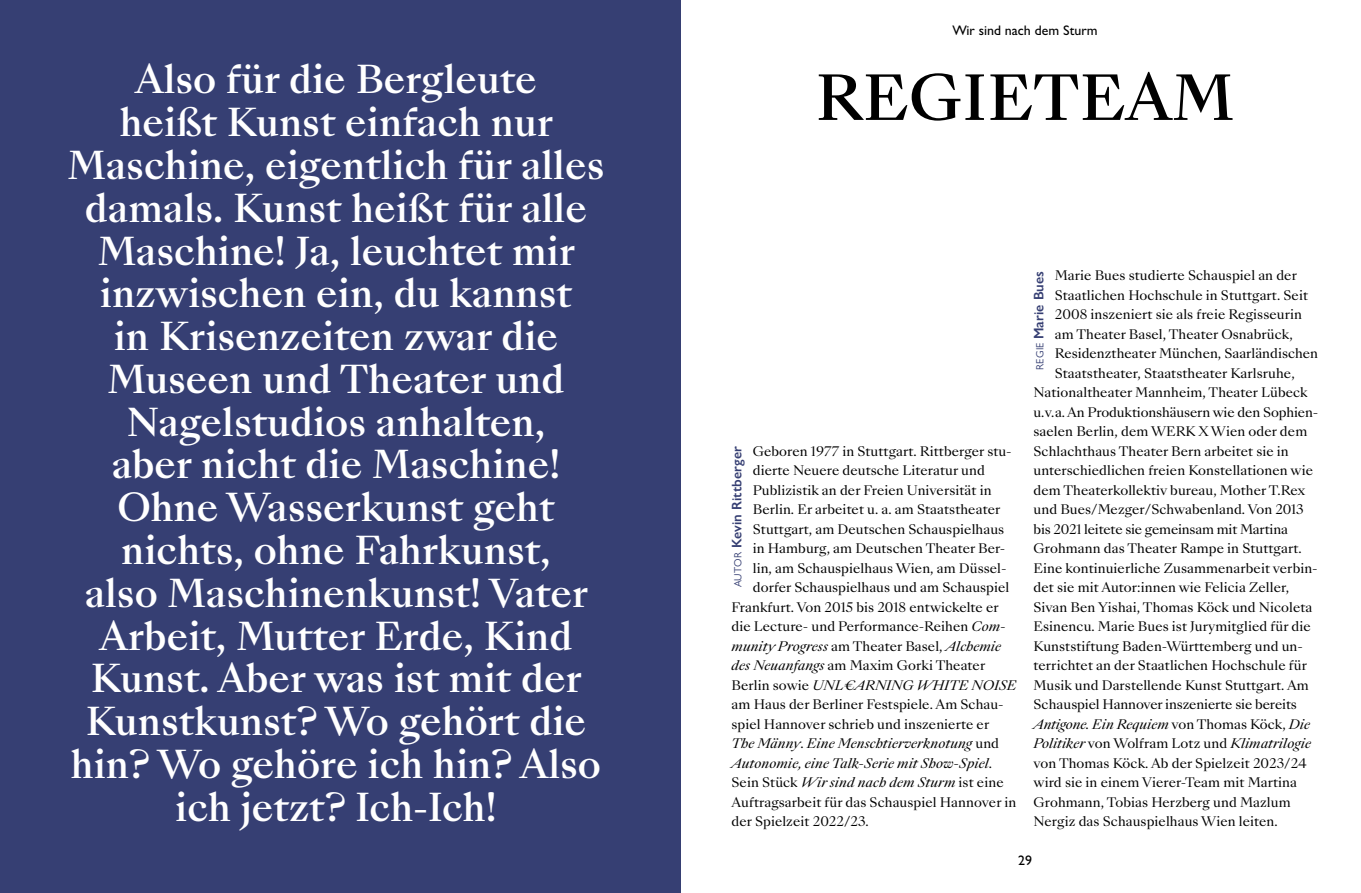
<style>
.page{position:relative;width:1361px;height:893px;background:#fff}
.page>*{position:absolute;margin:0;border:0;box-sizing:border-box;transform-origin:0 0}
.t1{font:500 60px "Sang Bleu Kingdom";letter-spacing:.005em;color:#000}
.t2{font:500 37.2px/42.8px "Sang Bleu Kingdom";color:#fff;text-align:center}
.t3{font:600 13.8px "Gill Sans Nova";letter-spacing:.005em;color:#363f73}
.t4{font:500 13.8px "Gill Sans Nova";color:#000}
.t5{font:12.75px "Sang Bleu Kingdom";letter-spacing:.005em;color:#000}
.t6{font:italic 12.75px "Sang Bleu Kingdom";letter-spacing:.005em;color:#000}
.t7{font:12.75px "Sang Bleu Kingdom";letter-spacing:-.015em;color:#000}
.s1{font-style:italic}
.s2{font-style:normal}
.s3{font-weight:400;font-size:10.5px}
</style>
<div class="page">
<div style="left:0;top:0;width:680px;height:893px;background:#363f73"></div>
<p class="t2" style="left:68px;top:60px;width:538px">Also für die Bergleute<br>heißt Kunst einfach nur<br>Maschine, eigentlich für alles damals. Kunst heißt für alle<br>Maschine! Ja, leuchtet mir inzwischen ein, du kannst<br>in Krisenzeiten zwar die<br>Museen und Theater und<br>Nagelstudios anhalten,<br>aber nicht die Maschine!<br>Ohne Wasserkunst geht nichts, ohne Fahrkunst,<br>also Maschinenkunst! Vater<br>Arbeit, Mutter Erde, Kind<br>Kunst. Aber was ist mit der<br>Kunstkunst? Wo gehört die hin? Wo gehöre ich hin? Also ich jetzt? Ich-Ich!</p>
<p class="t4" style="left:952px;top:22px;width:147px">Wir sind nach dem Sturm</p>
<h1 class="t1" style="left:815px;top:56px;width:420px">REGIETEAM</h1>
<p class="t5" style="left:753px;top:442px;width:260px">Geboren 1977 in Stuttgart. Rittberger stu-</p>
<p class="t5" style="left:753px;top:462px;width:234px">dierte Neuere deutsche Literatur und</p>
<p class="t5" style="left:753px;top:481px;width:240px">Publizistik an der Freien Universität in</p>
<p class="t5" style="left:753px;top:501px;width:249px">Berlin. Er arbeitet u. a. am Staatstheater</p>
<p class="t5" style="left:753px;top:520px;width:253px">Stuttgart, am Deutschen Schauspielhaus</p>
<p class="t5" style="left:753px;top:540px;width:254px">in Hamburg, am Deutschen Theater Ber-</p>
<p class="t5" style="left:753px;top:559px;width:255px">lin, am Schauspielhaus Wien, am Düssel-</p>
<p class="t5" style="left:753px;top:579px;width:258px">dorfer Schauspielhaus und am Schauspiel</p>
<p class="t5" style="left:731px;top:598px;width:269px">Frankfurt. Von 2015 bis 2018 entwickelte er</p>
<p class="t5" style="left:731px;top:618px;width:276px">die Lecture- und Performance-Reihen <span class="s1">Com-</span></p>
<p class="t6" style="left:731px;top:637px;width:271px">munity Progress <span class="s2">am Theater Basel,</span> Alchemie</p>
<p class="t5" style="left:731px;top:657px;width:255px"><span class="s1">des Neuanfangs</span> am Maxim Gorki Theater</p>
<p class="t6" style="left:731px;top:676px;width:286px"><span class="s2">Berlin sowie</span> UNL€ARNING WHITE NOISE</p>
<p class="t5" style="left:731px;top:696px;width:274px">am Haus der Berliner Festspiele. Am Schau-</p>
<p class="t5" style="left:731px;top:715px;width:259px">spiel Hannover schrieb und inszenierte er</p>
<p class="t6" style="left:731px;top:735px;width:269px">The Männy<span class="s2">.</span> Eine Menschtierverknotung <span class="s2">und</span></p>
<p class="t6" style="left:731px;top:754px;width:262px">Autonomie, eine Talk-Serie mit Show-Spiel<span class="s2">.</span></p>
<p class="t6" style="left:731px;top:774px;width:274px"><span class="s2">Sein Stück</span> Wir sind nach dem Sturm <span class="s2">ist eine</span></p>
<p class="t5" style="left:731px;top:793px;width:286px">Auftragsarbeit für das Schauspiel Hannover in</p>
<p class="t5" style="left:731px;top:813px;width:139px">der Spielzeit 2022/23.</p>
<p class="t3" style="left:728px;top:587px;width:143px;rotate:-90deg"><span class="s3">AUTOR</span> Kevin Rittberger</p>
<p class="t5" style="left:1054px;top:267px;width:244px">Marie Bues studierte Schauspiel an der</p>
<p class="t5" style="left:1054px;top:286px;width:255px">Staatlichen Hochschule in Stuttgart. Seit</p>
<p class="t5" style="left:1054px;top:306px;width:249px">2008 inszeniert sie als freie Regisseurin</p>
<p class="t5" style="left:1054px;top:325px;width:240px">am Theater Basel, Theater Osnabrück,</p>
<p class="t5" style="left:1054px;top:345px;width:265px">Residenztheater München, Saarländischen</p>
<p class="t5" style="left:1054px;top:364px;width:241px">Staatstheater, Staatstheater Karlsruhe,</p>
<p class="t5" style="left:1033px;top:384px;width:276px">Nationaltheater Mannheim, Theater Lübeck</p>
<p class="t5" style="left:1033px;top:403px;width:286px">u. v. a. An Produktionshäusern wie den Sophien-</p>
<p class="t5" style="left:1033px;top:423px;width:275px">saelen Berlin, dem WERK X Wien oder dem</p>
<p class="t5" style="left:1033px;top:442px;width:257px">Schlachthaus Theater Bern arbeitet sie in</p>
<p class="t5" style="left:1033px;top:462px;width:281px">unterschiedlichen freien Konstellationen wie</p>
<p class="t5" style="left:1033px;top:481px;width:273px">dem Theaterkollektiv bureau, Mother T.Rex</p>
<p class="t5" style="left:1033px;top:501px;width:272px">und Bues/Mezger/Schwabenland. Von 2013</p>
<p class="t7" style="left:1033px;top:520px;width:256px">bis 2021 leitete sie gemeinsam mit Martina</p>
<p class="t5" style="left:1033px;top:540px;width:270px">Grohmann das Theater Rampe in Stuttgart.</p>
<p class="t5" style="left:1033px;top:559px;width:286px">Eine kontinuierliche Zusammenarbeit verbin-</p>
<p class="t5" style="left:1033px;top:579px;width:257px">det sie mit Autor:innen wie Felicia Zeller,</p>
<p class="t5" style="left:1033px;top:598px;width:280px">Sivan Ben Yishai, Thomas Köck und Nicoleta</p>
<p class="t5" style="left:1033px;top:618px;width:279px">Esinencu. Marie Bues ist Jurymitglied für die</p>
<p class="t5" style="left:1033px;top:637px;width:271px">Kunststiftung Baden-Württemberg und un-</p>
<p class="t5" style="left:1033px;top:657px;width:275px">terrichtet an der Staatlichen Hochschule für</p>
<p class="t5" style="left:1033px;top:676px;width:277px">Musik und Darstellende Kunst Stuttgart. Am</p>
<p class="t5" style="left:1033px;top:696px;width:265px">Schauspiel Hannover inszenierte sie bereits</p>
<p class="t6" style="left:1033px;top:715px;width:278px">Antigone. Ein Requiem <span class="s2">von Thomas Köck,</span> Die</p>
<p class="t6" style="left:1033px;top:735px;width:279px">Politiker <span class="s2">von Wolfram Lotz und</span> Klimatrilogie</p>
<p class="t5" style="left:1033px;top:754px;width:275px">von Thomas Köck. Ab der Spielzeit 2023/24</p>
<p class="t5" style="left:1033px;top:774px;width:265px">wird sie in einem Vierer-Team mit Martina</p>
<p class="t5" style="left:1033px;top:793px;width:259px">Grohmann, Tobias Herzberg und Mazlum</p>
<p class="t5" style="left:1033px;top:813px;width:246px">Nergiz das Schauspielhaus Wien leiten.</p>
<p class="t3" style="left:1030px;top:370px;width:100px;rotate:-90deg"><span class="s3">REGIE</span> Marie Bues</p>
<p class="t4" style="left:1018px;top:852px;width:15px">29</p>
</div>
